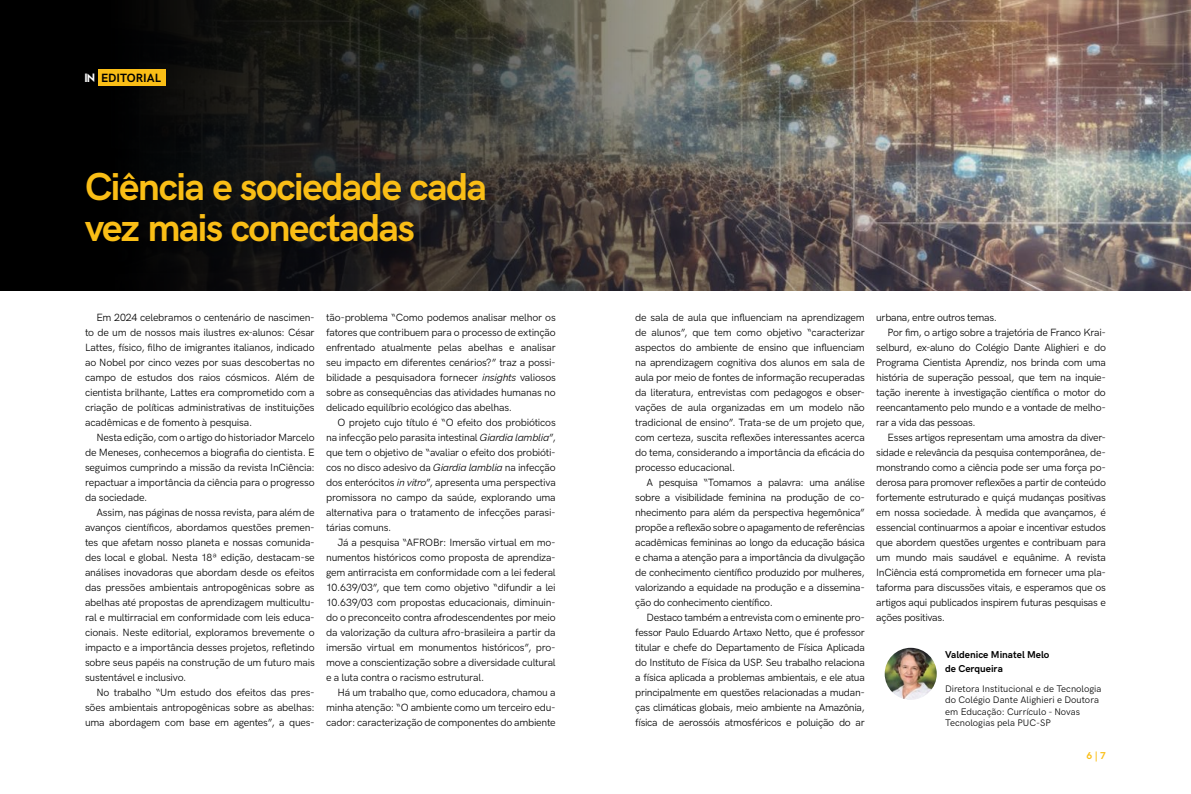
<style>
.page{position:relative;width:1191px;height:794px;background:#fff}
.page>*{position:absolute;margin:0;border:0;box-sizing:border-box;transform-origin:0 0}
.t1{font:700 39px/41px "HK Grotesk";letter-spacing:-.04em;color:#fabe16}
.t2{font:700 12px "HK Grotesk";color:#000}
.t3{font:10.5px/15px "HK Grotesk";letter-spacing:-.03em;color:#000;text-align:justify}
.t4{font:700 10px/14px "HK Grotesk";color:#000}
.t5{font:700 10px "HK Grotesk";color:#fabe16}
.t6{font:9.5px/11.4px "HK Grotesk";color:#000}
.s1{font-family:"Ambient";font-weight:400;color:#fff}
.s2{font-style:italic}
</style>
<div class="page">
<img style="left:1068px;top:0;width:123px;height:291px">
<img style="left:0;top:0;width:1068px;height:291px">
<div style="left:59px;top:145px;width:459px;height:130px;background:#000;opacity:.7"></div>
<div style="left:98px;top:69px;width:68px;height:16px;background:#fabe16"></div>
<img style="left:884px;top:648px;width:52px;height:52px;border-radius:26px">
<p class="t2" style="left:85px;top:69px;width:77px"><span class="s1">IN</span> EDITORIAL</p>
<h1 class="t1" style="left:85px;top:163px;width:403px">Ciência e sociedade cada vez mais conectadas</h1>
<p class="t3" style="left:85px;top:309px;width:231px;text-indent:11px">Em 2024 celebramos o centenário de nascimen&shy;to de um de nossos mais ilustres ex-alunos: César Lattes, físico, filho de imigrantes italianos, indicado ao Nobel por cinco vezes por suas descobertas no campo de estudos dos raios cósmicos. Além de cientista brilhante, Lattes era comprometido com a criação de políticas administrativas de instituições acadêmicas e de fomento à pesquisa.</p>
<p class="t3" style="left:85px;top:429px;width:231px;text-indent:11px">Nesta edição, com o artigo do historiador Marcelo de Meneses, conhecemos a biografia do cientista. E seguimos cumprindo a missão da revista InCiência: repactuar a importância da ciência para o progresso da sociedade.</p>
<p class="t3" style="left:85px;top:504px;width:231px;text-indent:11px">Assim, nas páginas de nossa revista, para além de avanços científicos, abordamos questões premen&shy;tes que afetam nosso planeta e nossas comunida&shy;des local e global. Nesta 18ª edição, destacam-se análises inovadoras que abordam desde os efeitos das pressões ambientais antropogênicas sobre as abelhas até propostas de aprendizagem multicultu&shy;ral e multirracial em conformidade com leis educa&shy;cionais. Neste editorial, exploramos brevemente o impacto e a importância desses projetos, refletindo sobre seus papéis na construção de um futuro mais sustentável e inclusivo.</p>
<p class="t3" style="left:85px;top:684px;width:231px;text-indent:11px">No trabalho “Um estudo dos efeitos das pres&shy;sões ambientais antropogênicas sobre as abelhas: uma abordagem com base em agentes”, a ques-</p>
<p class="t3" style="left:326px;top:309px;width:231px">tão-problema “Como podemos analisar melhor os fatores que contribuem para o processo de extinção enfrentado atualmente pelas abelhas e analisar seu impacto em diferentes cenários?” traz a possi&shy;bilidade a pesquisadora fornecer <span class="s2">insights</span> valiosos sobre as consequências das atividades humanas no delicado equilíbrio ecológico das abelhas.</p>
<p class="t3" style="left:326px;top:414px;width:231px;text-indent:11px">O projeto cujo título é “O efeito dos probióticos na infecção pelo parasita intestinal <span class="s2">Giardia lamblia</span>”, que tem o objetivo de “avaliar o efeito dos probióti&shy;cos no disco adesivo da <span class="s2">Giardia lamblia</span> na infecção dos enterócitos <span class="s2">in vitro</span>”, apresenta uma perspectiva promissora no campo da saúde, explorando uma alternativa para o tratamento de infecções parasi&shy;tárias comuns.</p>
<p class="t3" style="left:326px;top:534px;width:231px;text-indent:11px">Já a pesquisa “AFROBr: Imersão virtual em mo&shy;numentos históricos como proposta de aprendiza&shy;gem antirracista em conformidade com a lei federal 10.639/03”, que tem como objetivo “difundir a lei 10.639/03 com propostas educacionais, diminuin&shy;do o preconceito contra afrodescendentes por meio da valorização da cultura afro-brasileira a partir da imersão virtual em monumentos históricos”, pro&shy;move a conscientização sobre a diversidade cultural e a luta contra o racismo estrutural.</p>
<p class="t3" style="left:326px;top:684px;width:231px;text-indent:11px">Há um trabalho que, como educadora, chamou a minha atenção: “O ambiente como um terceiro edu&shy;cador: caracterização de componentes do ambiente</p>
<p class="t3" style="left:635px;top:309px;width:231px">de sala de aula que influenciam na aprendizagem de alunos”, que tem como objetivo “caracterizar aspectos do ambiente de ensino que influenciam na aprendizagem cognitiva dos alunos em sala de aula por meio de fontes de informação recuperadas da literatura, entrevistas com pedagogos e obser&shy;vações de aula organizadas em um modelo não tradicional de ensino”. Trata-se de um projeto que, com certeza, suscita reflexões interessantes acerca do tema, considerando a importância da eficácia do processo educacional.</p>
<p class="t3" style="left:635px;top:474px;width:231px;text-indent:11px">A pesquisa “Tomamos a palavra: uma análise sobre a visibilidade feminina na produção de co&shy;nhecimento para além da perspectiva hegemônica” propõe a reflexão sobre o apagamento de referências acadêmicas femininas ao longo da educação básica e chama a atenção para a importância da divulgação de conhecimento científico produzido por mulheres, valorizando a equidade na produção e a dissemina&shy;ção do conhecimento científico.</p>
<p class="t3" style="left:635px;top:609px;width:231px;text-indent:11px">Destaco também a entrevista com o eminente pro&shy;fessor Paulo Eduardo Artaxo Netto, que é professor titular e chefe do Departamento de Física Aplicada do Instituto de Física da USP. Seu trabalho relaciona a física aplicada a problemas ambientais, e ele atua principalmente em questões relacionadas a mudan&shy;ças climáticas globais, meio ambiente na Amazônia, física de aerossóis atmosféricos e poluição do ar</p>
<p class="t3" style="left:876px;top:309px;width:122px">urbana, entre outros temas.</p>
<p class="t3" style="left:887px;top:324px;width:220px">Por fim, o artigo sobre a trajetória de Franco Krai-</p>
<p class="t3" style="left:876px;top:339px;width:231px">selburd, ex-aluno do Colégio Dante Alighieri e do</p>
<p class="t3" style="left:876px;top:354px;width:231px">Programa Cientista Aprendiz, nos brinda com uma</p>
<p class="t3" style="left:876px;top:369px;width:231px">história de superação pessoal, que tem na inquie-</p>
<p class="t3" style="left:876px;top:384px;width:231px">tação inerente à investigação científica o motor do</p>
<p class="t3" style="left:876px;top:399px;width:231px">reencantamento pelo mundo e a vontade de melho-</p>
<p class="t3" style="left:876px;top:414px;width:101px">rar a vida das pessoas.</p>
<p class="t3" style="left:887px;top:429px;width:220px">Esses artigos representam uma amostra da diver-</p>
<p class="t3" style="left:876px;top:444px;width:231px">sidade e relevância da pesquisa contemporânea, de-</p>
<p class="t3" style="left:876px;top:459px;width:231px">monstrando como a ciência pode ser uma força po-</p>
<p class="t3" style="left:876px;top:474px;width:231px">derosa para promover reflexões a partir de conteúdo</p>
<p class="t3" style="left:876px;top:489px;width:231px">fortemente estruturado e quiçá mudanças positivas</p>
<p class="t3" style="left:876px;top:504px;width:231px">em nossa sociedade. À medida que avançamos, é</p>
<p class="t3" style="left:876px;top:519px;width:231px">essencial continuarmos a apoiar e incentivar estudos</p>
<p class="t3" style="left:876px;top:534px;width:231px">que abordem questões urgentes e contribuam para</p>
<p class="t3" style="left:876px;top:549px;width:231px">um mundo mais saudável e equânime. A revista</p>
<p class="t3" style="left:876px;top:564px;width:231px">InCiência está comprometida em fornecer uma pla-</p>
<p class="t3" style="left:876px;top:579px;width:231px">taforma para discussões vitais, e esperamos que os</p>
<p class="t3" style="left:876px;top:594px;width:231px">artigos aqui publicados inspirem futuras pesquisas e</p>
<p class="t3" style="left:876px;top:609px;width:70px">ações positivas.</p>
<p class="t4" style="left:945px;top:646px;width:106px">Valdenice Minatel Melo de Cerqueira</p>
<p class="t6" style="left:945px;top:682px;width:158px">Diretora Institucional e de Tecnologia do Colégio Dante Alighieri e Doutora em Educação: Currículo - Novas Tecnologias pela PUC-SP</p>
<p class="t5" style="left:1086px;top:748px;width:21px">6 | 7</p>
</div>
